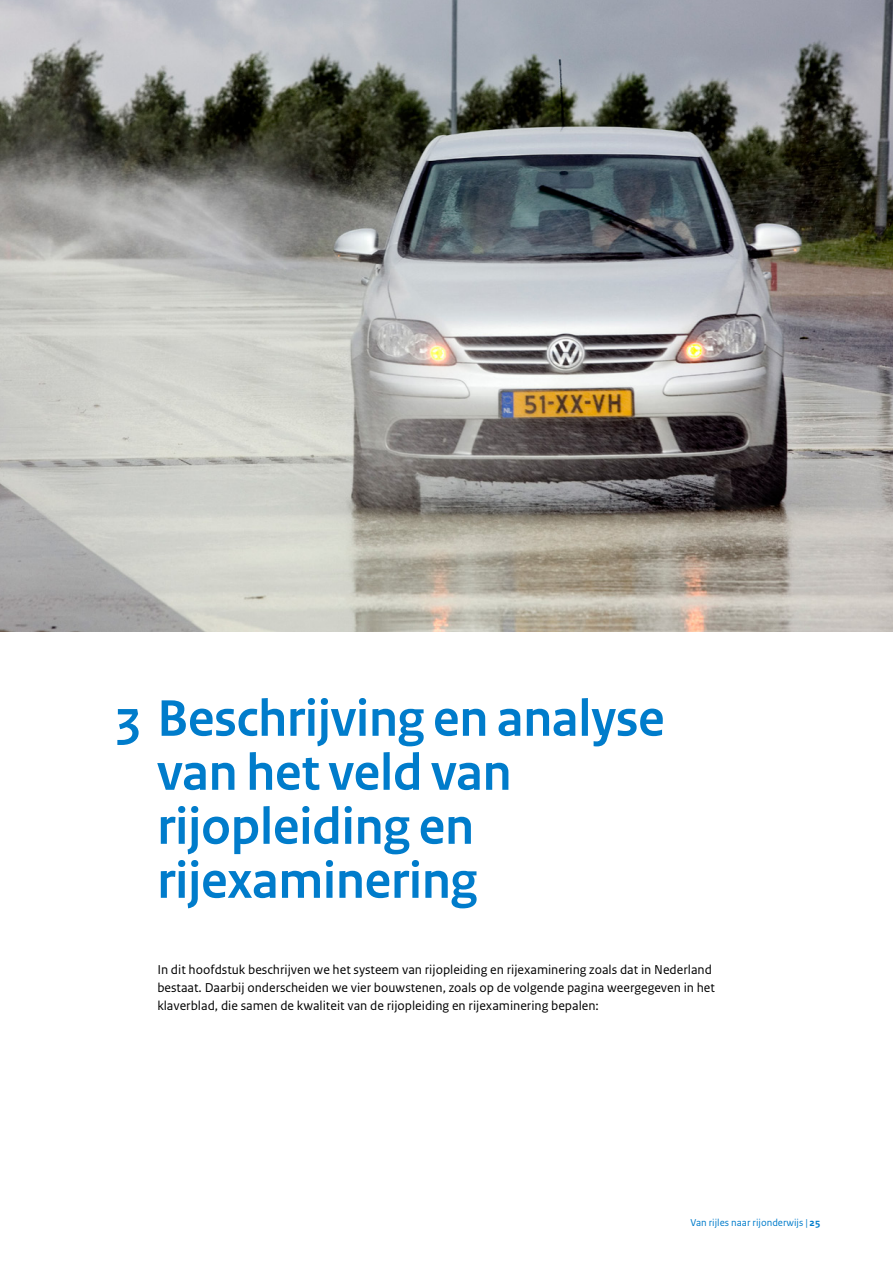
<style>
.page{position:relative;width:893px;height:1263px;background:#fff}
.page>*{position:absolute;margin:0;border:0;box-sizing:border-box;transform-origin:0 0}
._03_RO_Titel_Hoofdst{font:700 54px/54px "Rijksoverheid Sans Heading";color:#007ccb}
._10_RO_Broodtekst_Sa{font:13.5px/18px "Rijksoverheid Sans Text";color:#000}
.t1{font:10.5px "Rijksoverheid Sans Text";color:#007ccb}
.s1{font-weight:700}
</style>
<div class="page">
<img style="left:0;top:0;width:893px;height:631px">
<p class="_03_RO_Titel_Hoofdst" style="left:157px;top:692px;width:509px;text-indent:-41px">3 Beschrijving en analyse van het veld van rijopleiding en rijexaminering</p>
<p class="_10_RO_Broodtekst_Sa" style="left:157px;top:961px;width:559px">In dit hoofdstuk beschrijven we het systeem van rijopleiding en rijexaminering zoals dat in Nederland bestaat. Daarbij onderscheiden we vier bouwstenen, zoals op de volgende pagina weergegeven in het klaverblad, die samen de kwaliteit van de rijopleiding en rijexaminering bepalen:</p>
<p class="t1" style="left:691px;top:1216px;width:131px">Van rijles naar rijonderwijs | <span class="s1">25</span></p>
</div>
